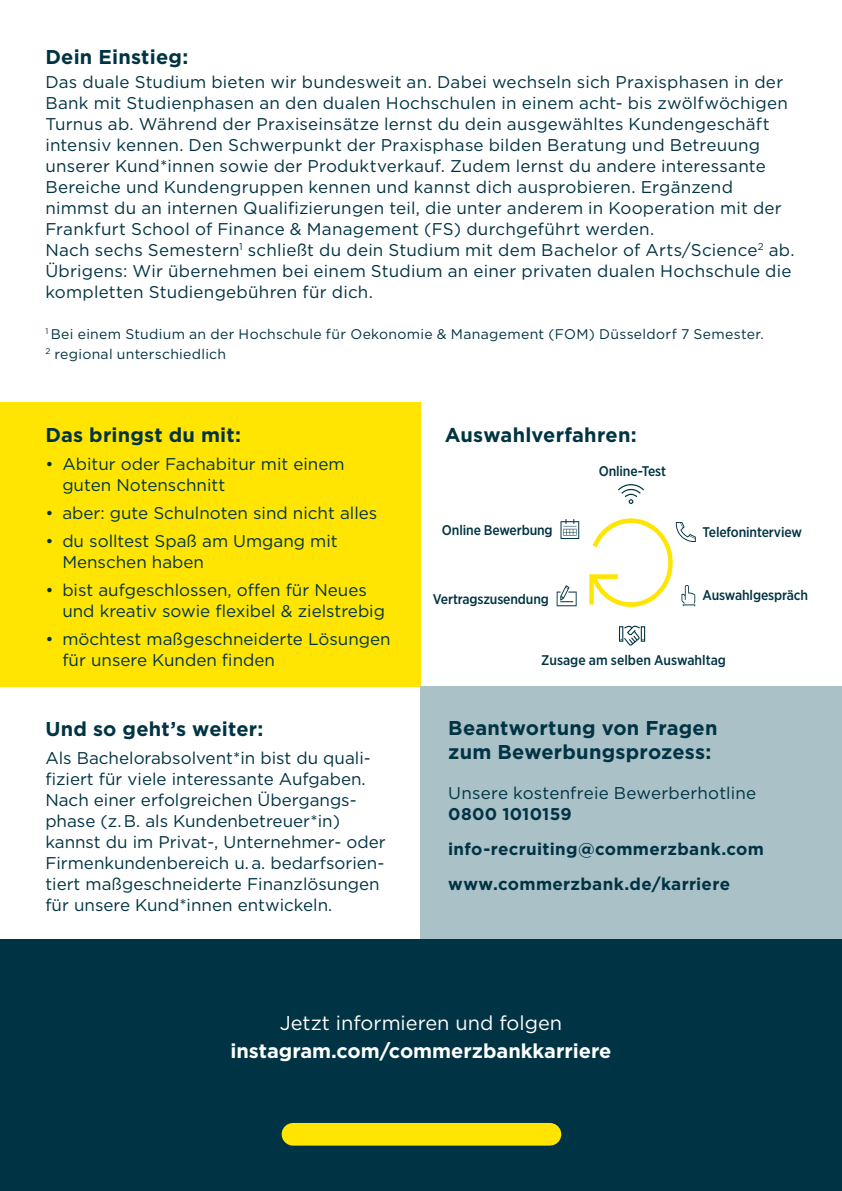
<style>
.page{position:relative;width:842px;height:1191px;background:#fff}
.page>*{position:absolute;margin:0;border:0;box-sizing:border-box;transform-origin:0 0}
.t1{font:700 20px/24px "Gotham";letter-spacing:.01em;color:#003343}
.t2{font:700 20px "Gotham";color:#fff}
.t3{font:20px "Gotham";color:#fff}
.t4{font:17px/21px "Gotham";letter-spacing:.005em;color:#003343}
.t5{font:700 17px/35px "Gotham";letter-spacing:.02em;color:#003343}
.t6{font:14px/20px "Gotham";letter-spacing:.02em;color:#003343}
.t7{font:500 14px "Gotham Narrow";letter-spacing:-.01em;color:#003343}
</style>
<div class="page">
<div style="left:0;top:403px;width:421px;height:284px;background:#ffe501"></div>
<div style="left:421px;top:687px;width:421px;height:252px;background:#aac1c7"></div>
<div style="left:0;top:939px;width:842px;height:252px;background:#003343"></div>
<div style="left:293px;top:1123px;width:257px;height:22px;background:#ffe501"></div>
<svg style="left:560px;top:519px;width:19px;height:20px"></svg>
<svg style="left:557px;top:585px;width:20px;height:21px"></svg>
<svg style="left:619px;top:625px;width:26px;height:21px"></svg>
<svg style="left:589px;top:518px;width:107px;height:89px"></svg>
<svg style="left:618px;top:484px;width:26px;height:20px"></svg>
<p class="t1" style="left:45px;top:44px;width:144px">Dein Einstieg:</p>
<p class="t4" style="left:45px;top:71px;width:751px">Das duale Studium bieten wir bundesweit an. Dabei wechseln sich Praxisphasen in der Bank mit Studienphasen an den dualen Hochschulen in einem acht- bis zwölfwöchigen Turnus ab. Während der Praxiseinsätze lernst du dein ausgewähltes Kundengeschäft intensiv kennen. Den Schwerpunkt der Praxisphase bilden Beratung und Betreuung unserer Kund*innen sowie der Produktverkauf. Zudem lernst du andere interessante Bereiche und Kundengruppen kennen und kannst dich ausprobieren. Ergänzend nimmst du an internen Qualifizierungen teil, die unter anderem in Kooperation mit der Frankfurt School of Finance &amp; Management (FS) durchgeführt werden.<br>Nach sechs Semestern<sup>1</sup> schließt du dein Studium mit dem Bachelor of Arts/Science<sup>2</sup> ab.<br>Übrigens: Wir übernehmen bei einem Studium an einer privaten dualen Hochschule die kompletten Studiengebühren für dich.</p>
<p class="t6" style="left:45px;top:323px;width:720px"><sup>1</sup> Bei einem Studium an der Hochschule für Oekonomie &amp; Management (FOM) Düsseldorf 7 Semester.<br><sup>2</sup> regional unterschiedlich</p>
<p class="t1" style="left:45px;top:422px;width:197px">Das bringst du mit:</p>
<p class="t4" style="left:62px;top:453px;width:284px;text-indent:-17px">• Abitur oder Fachabitur mit einem guten Notenschnitt</p>
<p class="t4" style="left:45px;top:502px;width:333px">• aber: gute Schulnoten sind nicht alles</p>
<p class="t4" style="left:62px;top:530px;width:277px;text-indent:-17px">• du solltest Spaß am Umgang mit<br>Menschen haben</p>
<p class="t4" style="left:62px;top:579px;width:324px;text-indent:-17px">• bist aufgeschlossen, offen für Neues und kreativ sowie flexibel &amp; zielstrebig</p>
<p class="t4" style="left:62px;top:628px;width:330px;text-indent:-17px">• möchtest maßgeschneiderte Lösungen für unsere Kunden finden</p>
<p class="t1" style="left:45px;top:716px;width:220px">Und so geht’s weiter:</p>
<p class="t4" style="left:45px;top:747px;width:342px">Als Bachelorabsolvent*in bist du quali&shy;fiziert für viele interessante Aufgaben.<br>Nach einer erfolgreichen Übergangs&shy;phase (z. B. als Kundenbetreuer*in) kannst du im Privat-, Unternehmer- oder Firmenkundenbereich u. a. bedarfsorien&shy;tiert maßgeschneiderte Finanzlösungen für unsere Kund*innen entwickeln.</p>
<p class="t1" style="left:445px;top:422px;width:193px">Auswahlverfahren:</p>
<p class="t7" style="left:442px;top:521px;width:112px">Online Bewerbung</p>
<p class="t7" style="left:433px;top:590px;width:118px">Vertragszusendung</p>
<p class="t7" style="left:599px;top:462px;width:69px">Online-Test</p>
<p class="t7" style="left:702px;top:523px;width:101px">Telefoninterview</p>
<p class="t7" style="left:702px;top:586px;width:107px">Auswahlgespräch</p>
<p class="t7" style="left:541px;top:651px;width:186px">Zusage am selben Auswahltag</p>
<p class="t1" style="left:448px;top:716px;width:271px">Beantwortung von Fragen zum Bewerbungsprozess:</p>
<p class="t4" style="left:448px;top:782px;width:310px">Unsere kostenfreie Bewerberhotline</p>
<p class="t5" style="left:448px;top:796px;width:317px">0800 1010159 info-recruiting@commerzbank.com www.commerzbank.de/karriere</p>
<p class="t3" style="left:280px;top:1010px;width:284px">Jetzt informieren und folgen</p>
<p class="t2" style="left:230px;top:1037px;width:382px">instagram.com/commerzbankkarriere</p>
</div>
